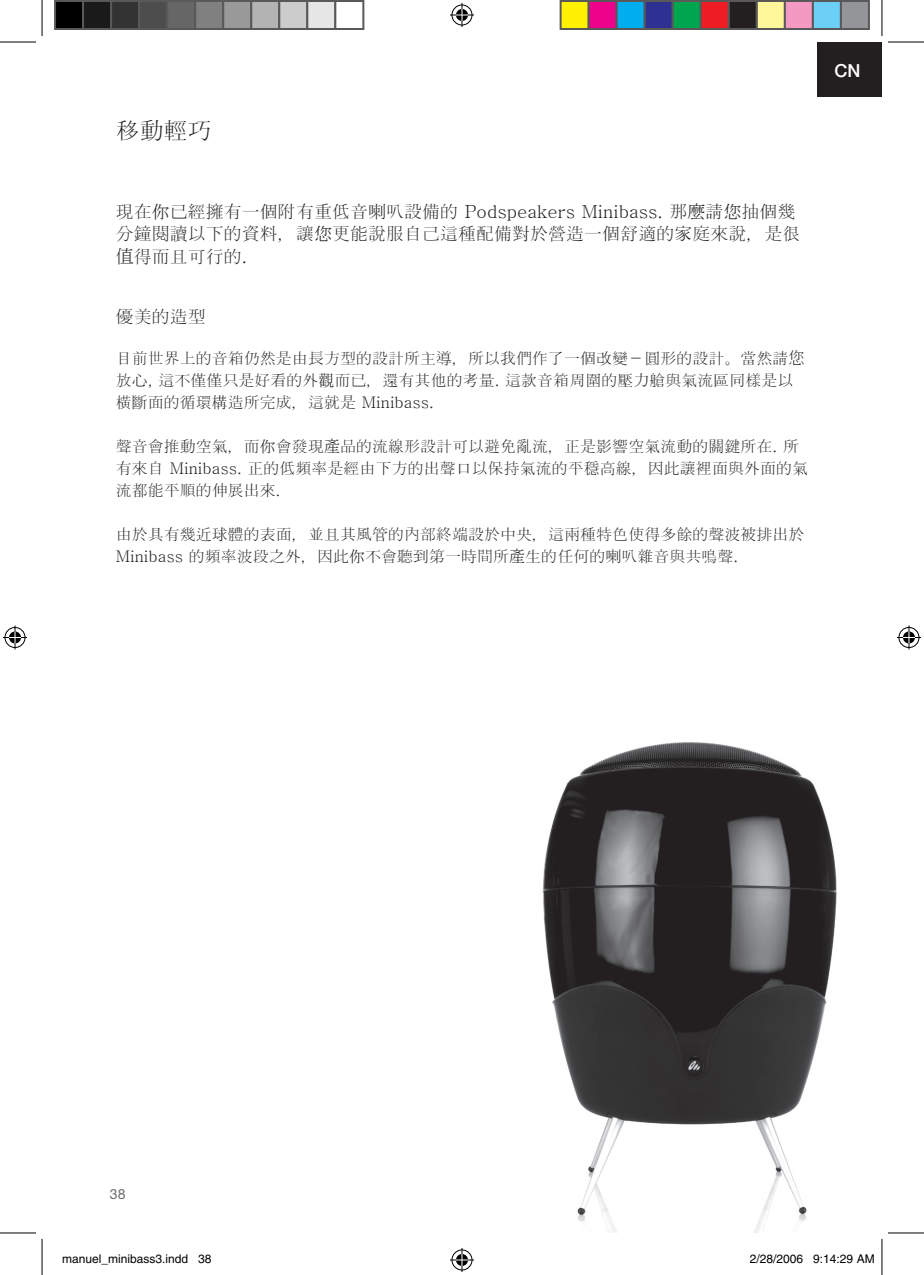
<style>
.page{position:relative;width:924px;height:1275px;background:#fff}
.page>*{position:absolute;margin:0;border:0;box-sizing:border-box;transform-origin:0 0}
.t1{font:24px "Batang";color:#231f20}
.t2{font:18px/22px "Batang";color:#231f20}
.t3{font:500 18px "Helvetica Neue";color:#fff}
.t4{font:16px/22px "Batang";color:#231f20}
.t5{font:14px "Helvetica Neue";color:#6c6d70}
.t6{font:12px "Helvetica";color:#000}
.s1{font-family:"MS Mincho"}
.s2{font-family:"Adobe Ming Std";font-weight:300}
</style>
<div class="page">
<div style="left:817px;top:42px;width:64px;height:55px;background:#231f20"></div>
<img style="left:542px;top:742px;width:295px;height:491px">
<hr style="left:0;top:42px;width:36px;height:1px;background:#000">
<hr style="left:887px;top:42px;width:36px;height:1px;background:#000">
<hr style="left:0;top:1232px;width:36px;height:1px;background:#000">
<hr style="left:887px;top:1232px;width:36px;height:1px;background:#000">
<hr style="left:42px;top:0;width:1px;height:36px;background:#000">
<hr style="left:42px;top:1239px;width:1px;height:36px;background:#000">
<hr style="left:881px;top:0;width:1px;height:36px;background:#000">
<hr style="left:881px;top:1239px;width:1px;height:36px;background:#000">
<svg style="left:450px;top:3px;width:24px;height:24px"></svg>
<svg style="left:450px;top:1248px;width:24px;height:24px"></svg>
<svg style="left:3px;top:625px;width:24px;height:24px"></svg>
<svg style="left:897px;top:625px;width:23px;height:24px"></svg>
<div style="left:55px;top:1px;width:28px;height:28px;background:#000"></div>
<div style="left:54px;top:0;width:30px;height:30px;border:2px solid #595959"></div>
<div style="left:83px;top:1px;width:28px;height:28px;background:#1a1a1a"></div>
<div style="left:82px;top:0;width:30px;height:30px;border:2px solid #595959"></div>
<div style="left:111px;top:1px;width:28px;height:28px;background:#333"></div>
<div style="left:110px;top:0;width:30px;height:30px;border:2px solid #595959"></div>
<div style="left:139px;top:1px;width:28px;height:28px;background:#4d4d4d"></div>
<div style="left:138px;top:0;width:30px;height:30px;border:2px solid #595959"></div>
<div style="left:167px;top:1px;width:28px;height:28px;background:#666"></div>
<div style="left:166px;top:0;width:30px;height:30px;border:2px solid #595959"></div>
<div style="left:195px;top:1px;width:28px;height:28px;background:#808080"></div>
<div style="left:194px;top:0;width:30px;height:30px;border:2px solid #595959"></div>
<div style="left:223px;top:1px;width:28px;height:28px;background:#999"></div>
<div style="left:222px;top:0;width:30px;height:30px;border:2px solid #595959"></div>
<div style="left:251px;top:1px;width:28px;height:28px;background:#b3b3b3"></div>
<div style="left:250px;top:0;width:30px;height:30px;border:2px solid #595959"></div>
<div style="left:279px;top:1px;width:28px;height:28px;background:#ccc"></div>
<div style="left:278px;top:0;width:30px;height:30px;border:2px solid #595959"></div>
<div style="left:307px;top:1px;width:28px;height:28px;background:#e6e6e6"></div>
<div style="left:306px;top:0;width:30px;height:30px;border:2px solid #595959"></div>
<div style="left:334px;top:0;width:30px;height:30px;border:2px solid #595959"></div>
<div style="left:560px;top:1px;width:28px;height:28px;background:#fff101"></div>
<div style="left:559px;top:0;width:30px;height:30px;border:2px solid #595959"></div>
<div style="left:588px;top:1px;width:28px;height:28px;background:#ed028c"></div>
<div style="left:587px;top:0;width:30px;height:30px;border:2px solid #595959"></div>
<div style="left:616px;top:1px;width:28px;height:28px;background:#00aeef"></div>
<div style="left:615px;top:0;width:30px;height:30px;border:2px solid #595959"></div>
<div style="left:644px;top:1px;width:28px;height:28px;background:#2e3092"></div>
<div style="left:643px;top:0;width:30px;height:30px;border:2px solid #595959"></div>
<div style="left:672px;top:1px;width:28px;height:28px;background:#00a54f"></div>
<div style="left:671px;top:0;width:30px;height:30px;border:2px solid #595959"></div>
<div style="left:700px;top:1px;width:28px;height:28px;background:#ee1d23"></div>
<div style="left:699px;top:0;width:30px;height:30px;border:2px solid #595959"></div>
<div style="left:728px;top:1px;width:28px;height:28px;background:#231f20"></div>
<div style="left:727px;top:0;width:30px;height:30px;border:2px solid #595959"></div>
<div style="left:756px;top:1px;width:28px;height:28px;background:#fff79a"></div>
<div style="left:755px;top:0;width:30px;height:30px;border:2px solid #595959"></div>
<div style="left:784px;top:1px;width:28px;height:28px;background:#f499c2"></div>
<div style="left:783px;top:0;width:30px;height:30px;border:2px solid #595959"></div>
<div style="left:812px;top:1px;width:28px;height:28px;background:#6bcff6"></div>
<div style="left:811px;top:0;width:30px;height:30px;border:2px solid #595959"></div>
<div style="left:840px;top:1px;width:28px;height:28px;background:#939598"></div>
<div style="left:839px;top:0;width:30px;height:30px;border:2px solid #595959"></div>
<h1 class="t1" style="left:116px;top:118px;width:98px">移動輕巧</h1>
<p class="t2" style="left:116px;top:201px;width:686px">現在<span class="s1">你</span>已經擁有一個附有重低音喇叭設備的 Podspeakers Minibass. 那<span class="s1">麼</span>請<span class="s1">您</span>抽個幾分鐘閱讀以下的資料，讓<span class="s1">您</span>更能說服自己這種配備對於營造一個舒適的家庭來說，是很<span class="s2">值</span>得而且可行的.</p>
<p class="t2" style="left:116px;top:305px;width:92px">優美的造型</p>
<p class="t4" style="left:116px;top:347px;width:690px">目前世界上的音箱仍然是由長方型的設計所主導，所以我們作了一個改變－圓形的設計。當然請<span class="s2">您</span>放心, 這不僅僅只是好看的外觀而已，還有其他的考量. 這款音箱周圍的壓力艙與氣流區同樣是以橫斷面的循環構造所完成，這就是 Minibass.</p>
<p class="t4" style="left:116px;top:435px;width:693px">聲音會推動空氣，而<span class="s1">你</span>會發現<span class="s2">產</span>品的流線形設計可以避免亂流，正是影響空氣流動的關鍵所在. 所有來自 Minibass. 正的低頻率是經由下方的出聲口以保持氣流的平穩高線，因此讓裡面與外面的氣流都能平順的伸展出來.</p>
<p class="t4" style="left:116px;top:523px;width:690px">由於具有幾近球體的表面，並且其風管的內部終端設於中央，這兩種特色使得多餘的聲波被排出於<br>Minibass 的頻率波段之外，因此<span class="s1">你</span>不會聽到第一時間所<span class="s2">產</span>生的任何的喇叭雜音與共鳴聲.</p>
<p class="t3" style="left:834px;top:59px;width:27px">CN</p>
<p class="t5" style="left:110px;top:1186px;width:9px">38</p>
<p class="t6" style="left:62px;top:1251px;width:151px">manuel_minibass3.indd 38</p>
<p class="t6" style="left:749px;top:1251px;width:126px">2/28/2006 9:14:29 AM</p>
</div>
